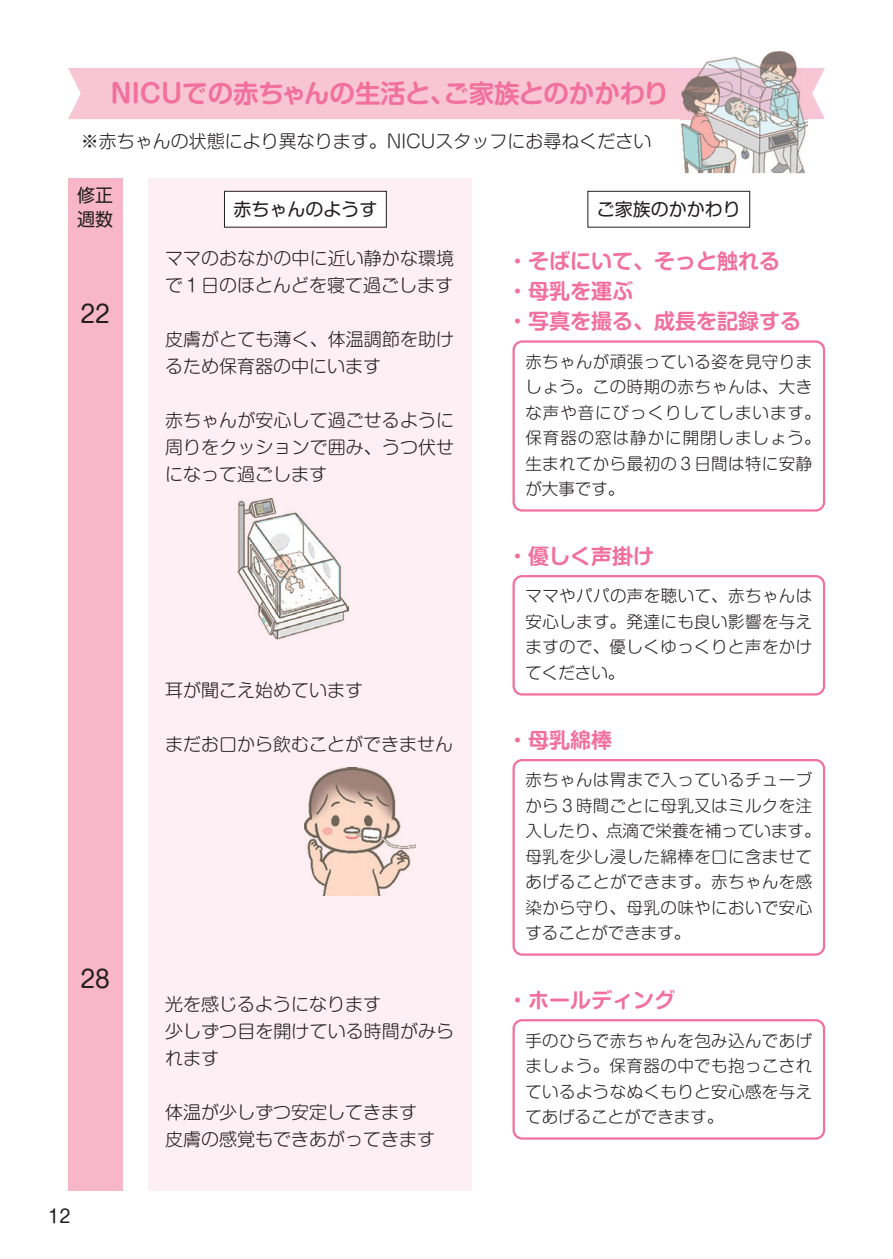
<style>
.page{position:relative;width:893px;height:1259px;background:#fff}
.page>*{position:absolute;margin:0;border:0;box-sizing:border-box;transform-origin:0 0}
.t1{font:700 25.5px "Shin M Go Pr 6 De";color:#f1709d}
.t2{font:24px "Shin M Go Pr 6";color:#231f20}
.t3{font:700 21px/30px "Shin M Go Pr 6 De";color:#f1709d}
.t4{font:300 18px/27px "Shin M Go Pr 6";color:#231f20}
.t5{font:18px/24px "Shin M Go Pr 6";color:#231f20}
.t6{font:300 16.5px/25.5px "Shin M Go Pr 6";letter-spacing:.025em;color:#231f20;text-align:justify}
</style>
<div class="page">
<div style="left:68px;top:68px;width:757px;height:51px;background:#f8c5d4"></div>
<div style="left:148px;top:178px;width:323px;height:1013px;background:#fdeff3"></div>
<img style="left:237px;top:498px;width:112px;height:142px">
<img style="left:304px;top:768px;width:111px;height:127px">
<img style="left:680px;top:51px;width:128px;height:122px">
<img style="left:680px;top:68px;width:128px;height:51px">
<div style="left:68px;top:178px;width:55px;height:1013px;background:#f7b6ca"></div>
<div style="left:224px;top:191px;width:162px;height:36px;background:#fff"></div>
<div style="left:224px;top:191px;width:163px;height:36px;border:1px solid #231f20"></div>
<div style="left:587px;top:191px;width:163px;height:36px;border:1px solid #231f20"></div>
<div style="left:512px;top:1019px;width:313px;height:120px;border:2px solid #f1709d;border-radius:9px"></div>
<div style="left:512px;top:759px;width:313px;height:196px;border:2px solid #f1709d;border-radius:9px"></div>
<div style="left:512px;top:575px;width:313px;height:120px;border:2px solid #f1709d;border-radius:9px"></div>
<div style="left:512px;top:340px;width:313px;height:171px;border:2px solid #f1709d;border-radius:9px"></div>
<h1 class="t1" style="left:111px;top:72px;width:560px">NICUでの赤ちゃんの生活と、ご家族とのかかわり</h1>
<p class="t4" style="left:81px;top:126px;width:572px">※赤ちゃんの状態により異なります。NICUスタッフにお尋ねください</p>
<p class="t5" style="left:77px;top:183px;width:37px">修正週数</p>
<p class="t5" style="left:233px;top:196px;width:145px">赤ちゃんのようす</p>
<p class="t5" style="left:597px;top:196px;width:145px">ご家族のかかわり</p>
<h2 class="t2" style="left:81px;top:294px;width:31px">22</h2>
<p class="t4" style="left:165px;top:244px;width:291px">ママのおなかの中に近い静かな環境で１日のほとんどを寝て過ごします</p>
<p class="t4" style="left:165px;top:325px;width:291px">皮膚がとても薄く、体温調節を助けるため保育器の中にいます</p>
<p class="t4" style="left:165px;top:406px;width:291px;text-align:justify">赤ちゃんが安心して過ごせるように周りをクッションで囲み、うつ伏せになって過ごします</p>
<p class="t4" style="left:165px;top:676px;width:199px">耳が聞こえ始めています</p>
<p class="t4" style="left:165px;top:730px;width:290px">まだお口から飲むことができません</p>
<h2 class="t2" style="left:81px;top:959px;width:31px">28</h2>
<p class="t4" style="left:165px;top:990px;width:291px">光を感じるようになります<br>少しずつ目を開けている時間がみられます</p>
<p class="t4" style="left:165px;top:1098px;width:272px">体温が少しずつ安定してきます皮膚の感覚もできあがってきます</p>
<p class="t3" style="left:507px;top:245px;width:296px">・そばにいて、そっと触れる・母乳を運ぶ<br>・写真を撮る、成長を記録する</p>
<p class="t6" style="left:525px;top:348px;width:297px;text-align:left">赤ちゃんが頑張っている姿を見守りましょう。この時期の赤ちゃんは、大きな声や音にびっくりしてしまいます。保育器の窓は静かに開閉しましょう。生まれてから最初の３日間は特に安静が大事です。</p>
<p class="t3" style="left:507px;top:540px;width:148px">・優しく声掛け</p>
<p class="t6" style="left:525px;top:582px;width:288px">ママやパパの声を聴いて、赤ちゃんは安心します。発達にも良い影響を与えますので、優しくゆっくりと声をかけてください。</p>
<p class="t3" style="left:507px;top:724px;width:106px">・母乳綿棒</p>
<p class="t6" style="left:525px;top:766px;width:297px;text-align:left">赤ちゃんは胃まで入っているチューブから３時間ごとに母乳又はミルクを注入したり、点滴で栄養を補っています。母乳を少し浸した綿棒を口に含ませてあげることができます。赤ちゃんを感染から守り、母乳の味やにおいで安心することができます。</p>
<p class="t3" style="left:507px;top:984px;width:169px">・ホールディング</p>
<p class="t6" style="left:525px;top:1026px;width:288px">手のひらで赤ちゃんを包み込んであげましょう。保育器の中でも抱っこされているようなぬくもりと安心感を与えてあげることができます。</p>
<p class="t5" style="left:49px;top:1203px;width:23px">12</p>
</div>
